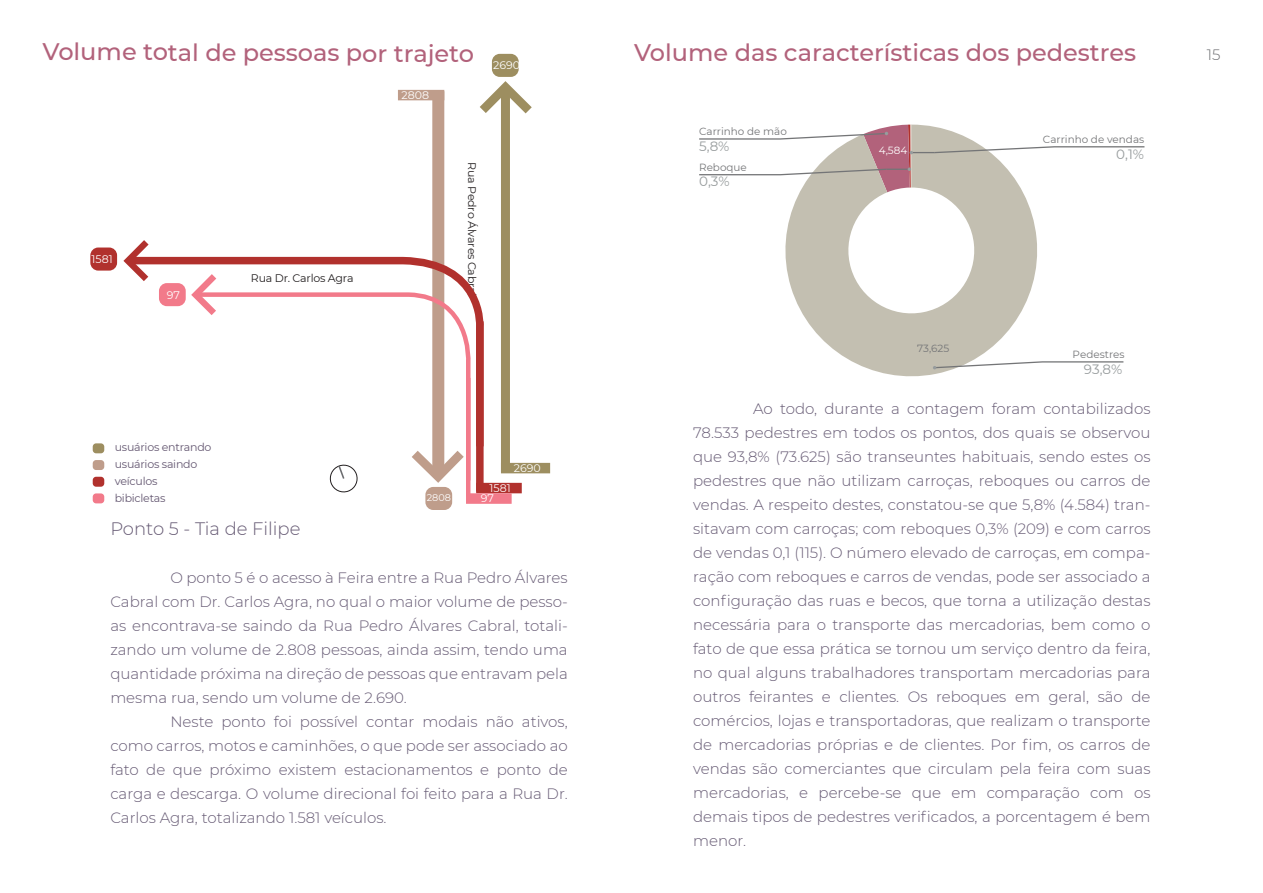
<style>
.page{position:relative;width:1263px;height:893px;background:#fff}
.page>*{position:absolute;margin:0;border:0;box-sizing:border-box;transform-origin:0 0}
.t1{font:500 24px "Montserrat";letter-spacing:-.005em;color:#b2627b}
.t2{font:300 18px "Montserrat";color:#655973}
.t3{font:300 15px/24px "Montserrat";color:#655973;text-align:justify}
.t4{font:300 15px "Montserrat";color:#6c6d70}
.t5{font:13.5px "Montserrat";color:#979c9d}
.t6{font:10.95px/17px "Montserrat";letter-spacing:-.02em;color:#645771}
.t7{font:10.95px "Montserrat";letter-spacing:-.02em;color:#231f20}
.t8{font:10.95px "Montserrat";color:#fff}
.t9{font:10.35px "Montserrat";color:#747577}
.t10{font:10.35px "Montserrat";color:#fff}
.t11{font:9.75px "Montserrat";color:#fff}
</style>
<div class="page">
<svg style="left:331px;top:485px;width:25px;height:8px"></svg>
<div style="left:425px;top:487px;width:27px;height:23px;background:#bf9d8b;border-radius:8px"></div>
<svg style="left:480px;top:76px;width:52px;height:38px"></svg>
<div style="left:501px;top:463px;width:49px;height:10px;background:#9d8e60"></div>
<div style="left:398px;top:90px;width:46px;height:10px;background:#bf9d8b"></div>
<div style="left:492px;top:54px;width:27px;height:23px;background:#9d8e60;border-radius:8px"></div>
<div style="left:501px;top:92px;width:9px;height:380px;background:#9d8e60"></div>
<div style="left:432px;top:91px;width:12px;height:380px;background:#bf9d8b"></div>
<div style="left:90px;top:248px;width:27px;height:23px;background:#b1312d;border-radius:8px"></div>
<div style="left:93px;top:443px;width:11px;height:10px;background:#9d8e60;border-radius:3px"></div>
<div style="left:93px;top:460px;width:11px;height:10px;background:#bf9d8b;border-radius:3px"></div>
<div style="left:93px;top:477px;width:11px;height:10px;background:#b1312d;border-radius:3px"></div>
<div style="left:93px;top:493px;width:11px;height:10px;background:#f27a8a;border-radius:3px"></div>
<svg style="left:155px;top:253px;width:329px;height:69px"></svg>
<div style="left:476px;top:321px;width:8px;height:171px;background:#b1312d"></div>
<svg style="left:123px;top:240px;width:32px;height:41px"></svg>
<svg style="left:187px;top:267px;width:36px;height:55px"></svg>
<div style="left:476px;top:483px;width:46px;height:10px;background:#b1312d"></div>
<svg style="left:191px;top:290px;width:282px;height:195px"></svg>
<hr style="left:466px;top:378px;width:4px;height:118px;background:#f27a8a">
<div style="left:466px;top:493px;width:46px;height:11px;background:#f27a8a"></div>
<svg style="left:785px;top:192px;width:252px;height:185px;fill:#c3bfb1"></svg>
<svg style="left:933px;top:361px;width:191px;height:8px"></svg>
<svg style="left:699px;top:125px;width:446px;height:67px"></svg>
<h1 class="t1" style="left:43px;top:36px;width:433px">Volume total de pessoas por trajeto</h1>
<p class="t8" style="left:401px;top:87px;width:29px">2808</p>
<p class="t8" style="left:493px;top:57px;width:28px">2690</p>
<p class="t8" style="left:91px;top:251px;width:23px">1581</p>
<p class="t8" style="left:167px;top:287px;width:15px">97</p>
<p class="t7" style="left:251px;top:270px;width:104px">Rua Dr. Carlos Agra</p>
<p class="t7" style="left:480px;top:162px;width:136px;rotate:90deg">Rua Pedro Álvares Cabral</p>
<p class="t6" style="left:115px;top:439px;width:98px">usuários entrando usuários saindo</p>
<p class="t8" style="left:514px;top:460px;width:28px">2690</p>
<p class="t6" style="left:115px;top:472px;width:52px">veículos bibicletas</p>
<p class="t11" style="left:427px;top:491px;width:26px">2808</p>
<p class="t8" style="left:490px;top:480px;width:23px">1581</p>
<p class="t8" style="left:481px;top:491px;width:15px">97</p>
<p class="t2" style="left:110px;top:517px;width:192px">Ponto 5 - Tia de Filipe</p>
<p class="t3" style="left:170px;top:566px;width:399px">O ponto 5 é o acesso à Feira entre a Rua Pedro Álvares</p>
<p class="t3" style="left:110px;top:590px;width:459px">Cabral com Dr. Carlos Agra, no qual o maior volume de pesso-</p>
<p class="t3" style="left:110px;top:614px;width:459px">as encontrava-se saindo da Rua Pedro Álvares Cabral, totali-</p>
<p class="t3" style="left:110px;top:638px;width:459px">zando um volume de 2.808 pessoas, ainda assim, tendo uma</p>
<p class="t3" style="left:110px;top:662px;width:459px">quantidade próxima na direção de pessoas que entravam pela</p>
<p class="t3" style="left:110px;top:686px;width:298px">mesma rua, sendo um volume de 2.690.</p>
<p class="t3" style="left:170px;top:710px;width:399px">Neste ponto foi possível contar modais não ativos,</p>
<p class="t3" style="left:110px;top:734px;width:459px">como carros, motos e caminhões, o que pode ser associado ao</p>
<p class="t3" style="left:110px;top:758px;width:459px">fato de que próximo existem estacionamentos e ponto de</p>
<p class="t3" style="left:110px;top:782px;width:459px">carga e descarga. O volume direcional foi feito para a Rua Dr.</p>
<p class="t3" style="left:110px;top:806px;width:278px">Carlos Agra, totalizando 1.581 veículos.</p>
<h1 class="t1" style="left:634px;top:36px;width:503px">Volume das características dos pedestres</h1>
<p class="t4" style="left:1207px;top:44px;width:15px">15</p>
<p class="t9" style="left:699px;top:124px;width:89px">Carrinho de mão</p>
<p class="t5" style="left:699px;top:137px;width:32px">5,8%</p>
<p class="t9" style="left:699px;top:160px;width:49px">Reboque</p>
<p class="t5" style="left:699px;top:172px;width:32px">0,3%</p>
<p class="t10" style="left:879px;top:143px;width:30px">4,584</p>
<p class="t9" style="left:917px;top:341px;width:34px">73,625</p>
<p class="t9" style="left:1043px;top:132px;width:103px">Carrinho de vendas</p>
<p class="t5" style="left:1116px;top:144px;width:29px">0,1%</p>
<p class="t9" style="left:1073px;top:347px;width:53px">Pedestres</p>
<p class="t5" style="left:1084px;top:360px;width:40px">93,8%</p>
<p class="t3" style="left:693px;top:397px;width:459px;text-indent:60px">Ao todo, durante a contagem foram contabilizados 78.533 pedestres em todos os pontos, dos quais se observou que 93,8% (73.625) são transeuntes habituais, sendo estes os pedestres que não utilizam carroças, reboques ou carros de vendas. A respeito destes, constatou-se que 5,8% (4.584) tran&shy;sitavam com carroças; com reboques 0,3% (209) e com carros de vendas 0,1 (115). O número elevado de carroças, em compa&shy;ração com reboques e carros de vendas, pode ser associado a configuração das ruas e becos, que torna a utilização destas necessária para o transporte das mercadorias, bem como o fato de que essa prática se tornou um serviço dentro da feira, no qual alguns trabalhadores transportam mercadorias para outros feirantes e clientes. Os reboques em geral, são de comércios, lojas e transportadoras, que realizam o transporte de mercadorias próprias e de clientes. Por fim, os carros de vendas são comerciantes que circulam pela feira com suas mercadorias, e percebe-se que em comparação com os demais tipos de pedestres verificados, a porcentagem é bem menor.</p>
</div>
